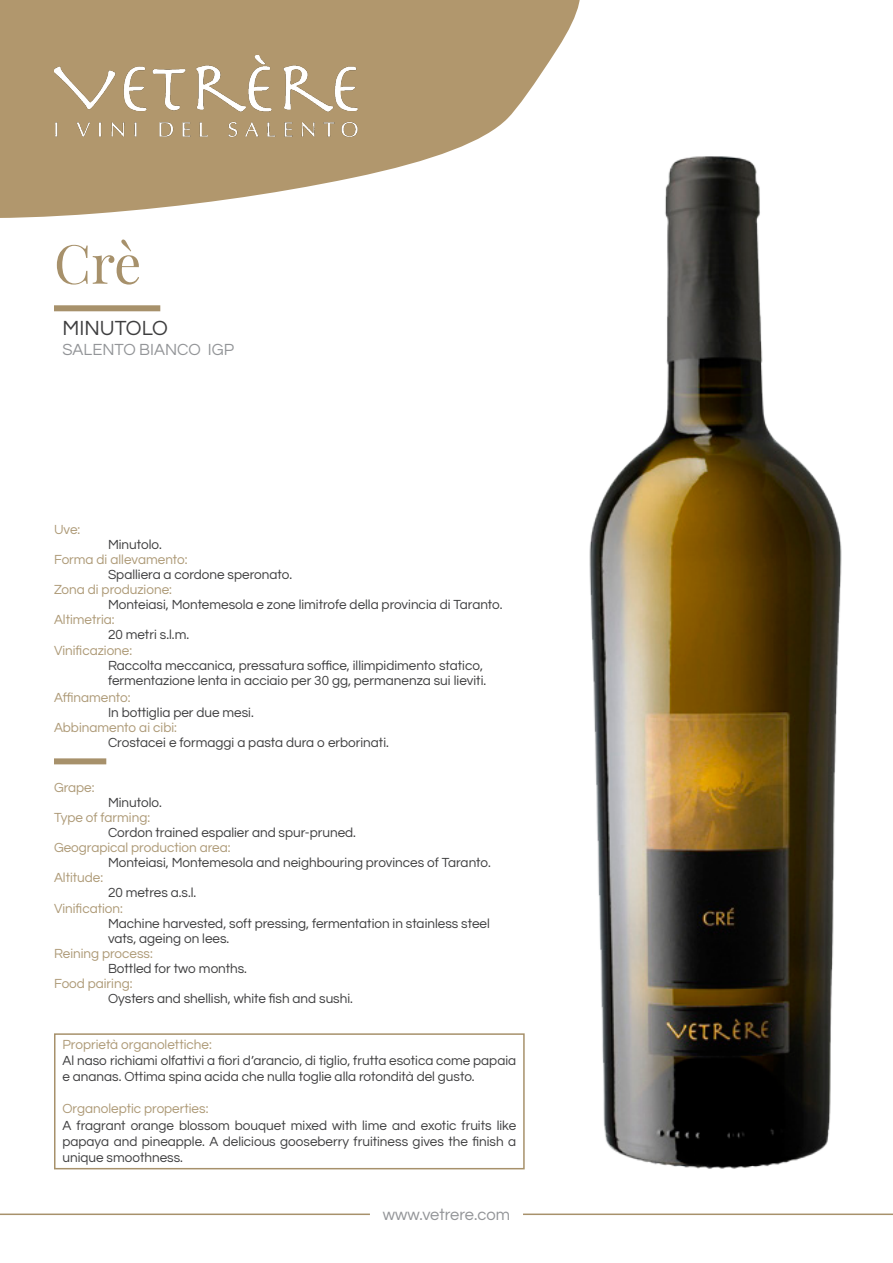
<style>
.page{position:relative;width:893px;height:1263px;background:#fff}
.page>*{position:absolute;margin:0;border:0;box-sizing:border-box;transform-origin:0 0}
.t1{font:54px "Playfair Display";color:#a7916b}
.t2{font:21px "Questrial";color:#3e3e3f}
.t3{font:16.5px "Questrial";color:#939598}
.t4{font:13.5px/16.2px "Questrial";color:#3e3e3f}
.t5{font:13.5px "Questrial";color:#ad9976}
</style>
<div class="page">
<svg style="left:0;top:0;width:580px;height:218px;fill:#b1976d"></svg>
<img style="left:578px;top:154px;width:264px;height:1015px">
<img style="left:54px;top:55px;width:305px;height:83px">
<div style="left:54px;top:1033px;width:471px;height:136px;border:2px solid #a7916b"></div>
<div style="left:54px;top:305px;width:106px;height:6px;background:#a7916b"></div>
<div style="left:54px;top:758px;width:52px;height:6px;background:#a7916b"></div>
<hr style="left:0;top:1213px;width:370px;height:2px;background:#a7916b">
<hr style="left:523px;top:1213px;width:370px;height:2px;background:#a7916b">
<h1 class="t1" style="left:54px;top:221px;width:89px">Crè</h1>
<h2 class="t2" style="left:63px;top:313px;width:107px">MINUTOLO</h2>
<p class="t3" style="left:63px;top:338px;width:173px">SALENTO BIANCO IGP</p>
<p class="t5" style="left:54px;top:520px;width:28px">Uve:</p>
<p class="t4" style="left:108px;top:537px;width:55px">Minutolo.</p>
<p class="t5" style="left:54px;top:550px;width:135px">Forma di allevamento:</p>
<p class="t4" style="left:108px;top:567px;width:186px">Spalliera a cordone speronato.</p>
<p class="t5" style="left:54px;top:580px;width:119px">Zona di produzione:</p>
<p class="t4" style="left:108px;top:597px;width:396px">Monteiasi, Montemesola e zone limitrofe della provincia di Taranto.</p>
<p class="t5" style="left:54px;top:610px;width:62px">Altimetria:</p>
<p class="t4" style="left:108px;top:627px;width:83px">20 metri s.l.m.</p>
<p class="t5" style="left:54px;top:641px;width:80px">Vinificazione:</p>
<p class="t4" style="left:108px;top:659px;width:380px;line-height:15px">Raccolta meccanica, pressatura soffice, illimpidimento statico, fermentazione lenta in acciaio per 30 gg, permanenza sui lieviti.</p>
<p class="t5" style="left:54px;top:688px;width:78px">Affinamento:</p>
<p class="t4" style="left:108px;top:704px;width:147px">In bottiglia per due mesi.</p>
<p class="t5" style="left:54px;top:718px;width:124px">Abbinamento ai cibi:</p>
<p class="t4" style="left:108px;top:734px;width:282px">Crostacei e formaggi a pasta dura o erborinati.</p>
<p class="t5" style="left:54px;top:778px;width:42px">Grape:</p>
<p class="t4" style="left:108px;top:794px;width:55px">Minutolo.</p>
<p class="t5" style="left:54px;top:808px;width:98px">Type of farming:</p>
<p class="t4" style="left:108px;top:824px;width:250px">Cordon trained espalier and spur-pruned.</p>
<p class="t5" style="left:54px;top:838px;width:178px">Geograpical production area:</p>
<p class="t4" style="left:108px;top:854px;width:384px">Monteiasi, Montemesola and neighbouring provinces of Taranto.</p>
<p class="t5" style="left:54px;top:868px;width:51px">Altitude:</p>
<p class="t4" style="left:108px;top:884px;width:90px">20 metres a.s.l.</p>
<p class="t5" style="left:54px;top:899px;width:70px">Vinification:</p>
<p class="t4" style="left:108px;top:916px;width:383px;line-height:15px">Machine harvested, soft pressing, fermentation in stainless steel vats, ageing on lees.</p>
<p class="t5" style="left:54px;top:944px;width:100px">Reining process:</p>
<p class="t4" style="left:108px;top:961px;width:141px">Bottled for two months.</p>
<p class="t5" style="left:54px;top:974px;width:80px">Food pairing:</p>
<p class="t4" style="left:108px;top:991px;width:246px">Oysters and shellish, white fish and sushi.</p>
<p class="t5" style="left:63px;top:1035px;width:151px">Proprietà organolettiche:</p>
<p class="t4" style="left:63px;top:1053px;width:455px">Al naso richiami olfattivi a fiori d’arancio, di tiglio, frutta esotica come papaia e ananas. Ottima spina acida che nulla toglie alla rotondità del gusto.</p>
<p class="t5" style="left:63px;top:1099px;width:147px">Organoleptic properties:</p>
<p class="t4" style="left:63px;top:1117px;width:455px;text-align:justify">A fragrant orange blossom bouquet mixed with lime and exotic fruits like papaya and pineapple. A delicious gooseberry fruitiness gives the finish a unique smoothness.</p>
<p class="t3" style="left:383px;top:1203px;width:129px">www.vetrere.com</p>
</div>
